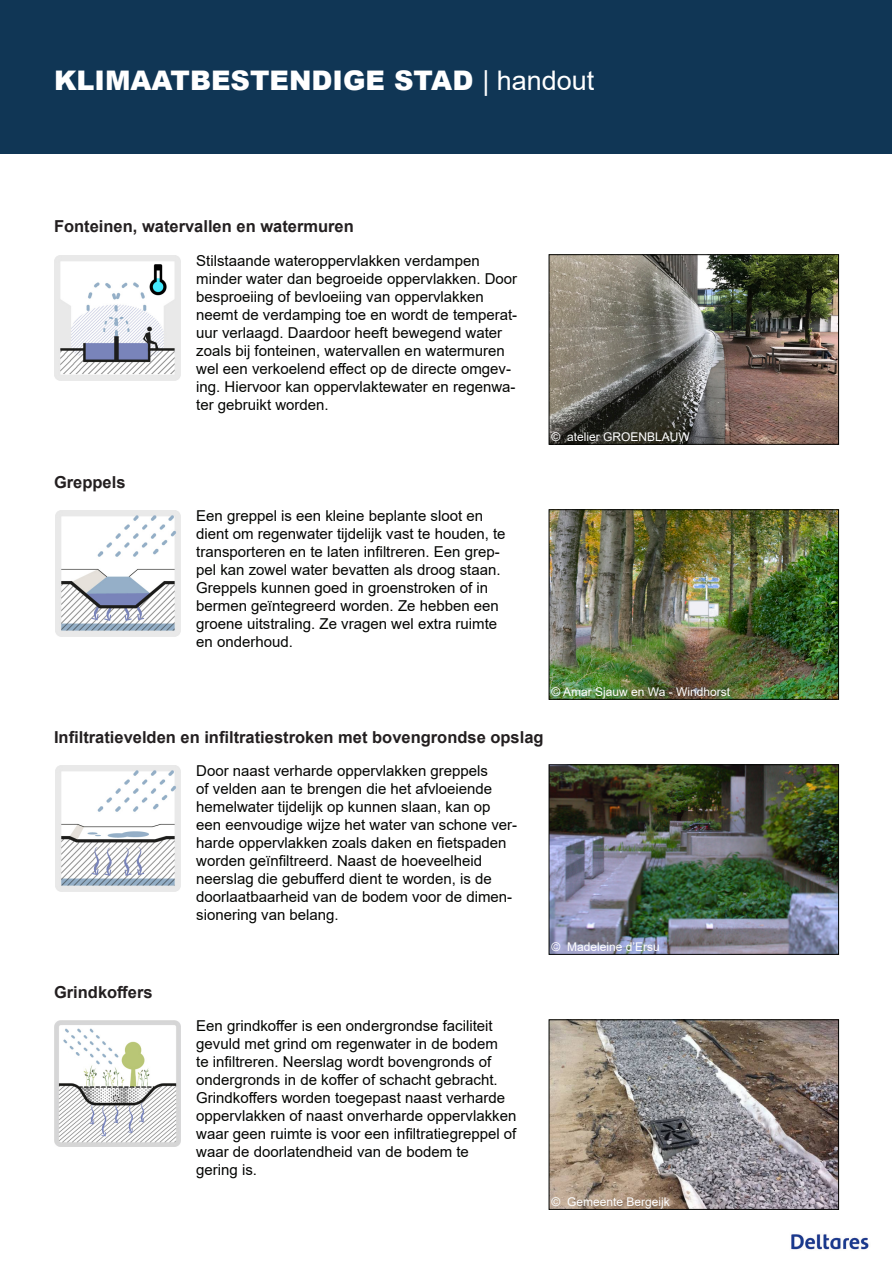
<style>
.page{position:relative;width:893px;height:1263px;background:#fff}
.page>*{position:absolute;margin:0;border:0;box-sizing:border-box;transform-origin:0 0}
.t1{font:900 27px "Arial";color:#fff}
.t2{font:700 16.5px "Arial";color:#231f20}
.t3{font:15px/18px "Arial";color:#040503}
.t4{font:12px "Arial";color:#fff}
.s1{font-weight:400}
</style>
<div class="page">
<img style="left:791px;top:1234px;width:78px;height:16px">
<img style="left:551px;top:256px;width:286px;height:186px">
<div style="left:549px;top:254px;width:290px;height:190px;border:1px solid #040503"></div>
<img style="left:551px;top:511px;width:286px;height:186px">
<div style="left:549px;top:509px;width:290px;height:190px;border:1px solid #040503"></div>
<img style="left:551px;top:766px;width:286px;height:186px">
<div style="left:549px;top:764px;width:290px;height:190px;border:1px solid #040503"></div>
<img style="left:551px;top:1021px;width:286px;height:186px">
<div style="left:549px;top:1019px;width:290px;height:190px;border:1px solid #040503"></div>
<div style="left:1px;top:1px;width:891px;height:153px;background:#103655"></div>
<img style="left:55px;top:765px;width:126px;height:126px">
<img style="left:55px;top:510px;width:126px;height:126px">
<img style="left:55px;top:255px;width:125px;height:126px">
<img style="left:55px;top:1020px;width:125px;height:126px">
<p class="t1" style="left:54px;top:61px;width:542px">KLIMAATBESTENDIGE STAD <span class="s1">| handout</span></p>
<p class="t2" style="left:54px;top:215px;width:301px">Fonteinen, watervallen en watermuren</p>
<p class="t3" style="left:196px;top:251px;width:323px">Stilstaande wateroppervlakken verdampen minder water dan begroeide oppervlakken. Door besproeiing of bevloeiing van oppervlakken neemt de verdamping toe en wordt de temperat&shy;uur verlaagd. Daardoor heeft bewegend water zoals bij fonteinen, watervallen en watermuren wel een verkoelend effect op de directe omgev&shy;ing. Hiervoor kan oppervlaktewater en regenwa&shy;ter gebruikt worden.</p>
<p class="t2" style="left:54px;top:470px;width:73px">Greppels</p>
<p class="t3" style="left:196px;top:506px;width:311px">Een greppel is een kleine beplante sloot en dient om regenwater tijdelijk vast te houden, te transporteren en te laten infiltreren. Een grep&shy;pel kan zowel water bevatten als droog staan.<br>Greppels kunnen goed in groenstroken of in bermen geïntegreerd worden. Ze hebben een groene uitstraling. Ze vragen wel extra ruimte en onderhoud.</p>
<p class="t4" style="left:552px;top:429px;width:140px">© atelier GROENBLAUW</p>
<p class="t4" style="left:552px;top:684px;width:180px">© Amar Sjauw en Wa - Windhorst</p>
<p class="t2" style="left:54px;top:725px;width:491px">Infiltratievelden en infiltratiestroken met bovengrondse opslag</p>
<p class="t3" style="left:196px;top:761px;width:323px">Door naast verharde oppervlakken greppels<br>of velden aan te brengen die het afvloeiende hemelwater tijdelijk op kunnen slaan, kan op een eenvoudige wijze het water van schone ver&shy;harde oppervlakken zoals daken en fietspaden worden geïnfiltreerd. Naast de hoeveelheid neerslag die gebufferd dient te worden, is de doorlaatbaarheid van de bodem voor de dimen&shy;sionering van belang.</p>
<p class="t4" style="left:552px;top:938px;width:110px">© Madeleine d’Ersu</p>
<p class="t2" style="left:54px;top:980px;width:100px">Grindkoffers</p>
<p class="t3" style="left:196px;top:1016px;width:322px">Een grindkoffer is een ondergrondse faciliteit gevuld met grind om regenwater in de bodem<br>te infiltreren. Neerslag wordt bovengronds of ondergronds in de koffer of schacht gebracht.<br>Grindkoffers worden toegepast naast verharde oppervlakken of naast onverharde oppervlakken waar geen ruimte is voor een infiltratiegreppel of waar de doorlatendheid van de bodem te</p>
<p class="t3" style="left:196px;top:1160px;width:62px">gering is.</p>
<p class="t4" style="left:552px;top:1193px;width:120px">© Gemeente Bergeijk</p>
</div>
